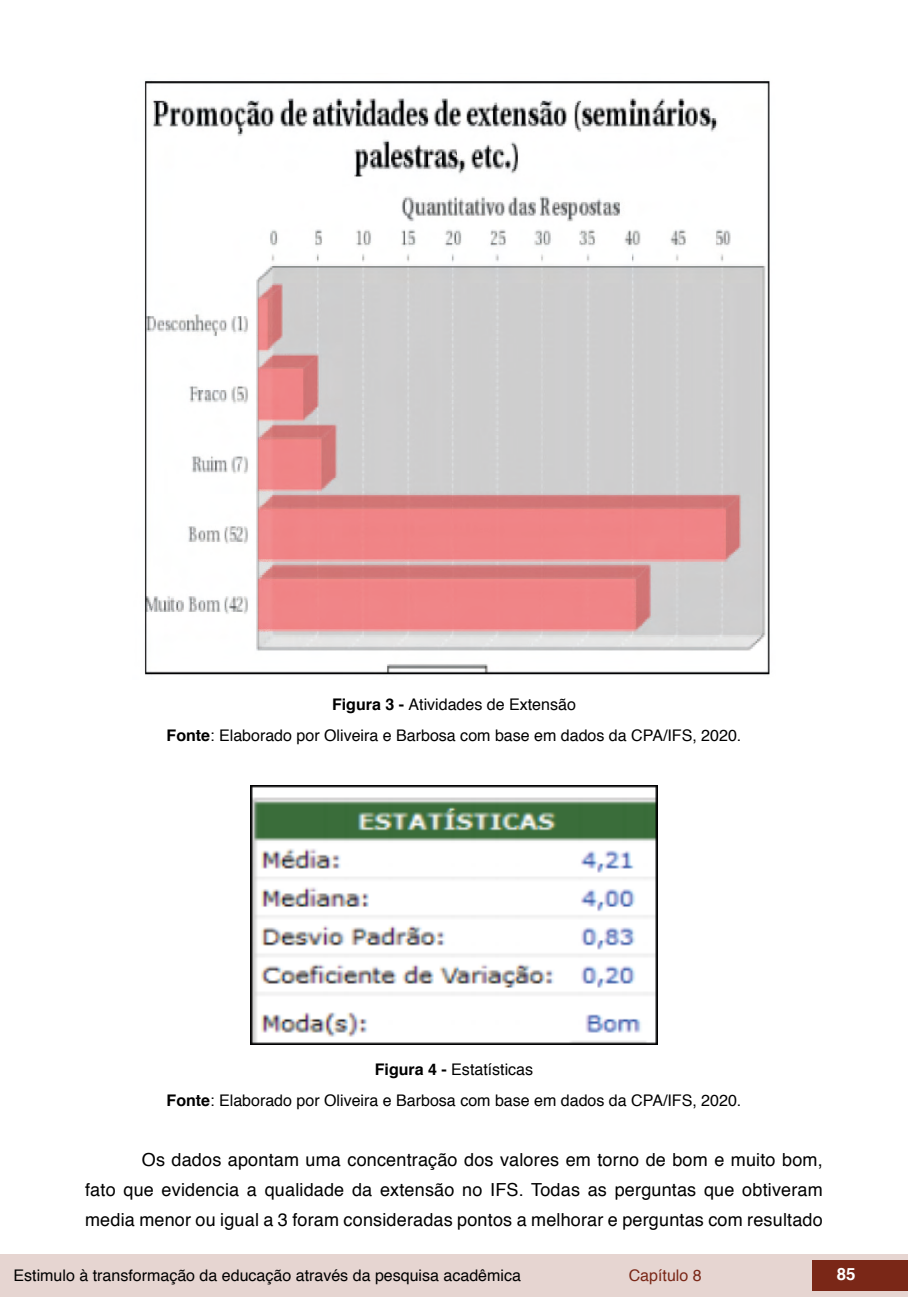
<style>
.page{position:relative;width:908px;height:1304px;background:#fff}
.page>*{position:absolute;margin:0;border:0;box-sizing:border-box;transform-origin:0 0}
.t1{font:18px/30px "Helvetica";letter-spacing:.01em;color:#000;text-align:justify}
.t2{font:700 16.8px "Helvetica";color:#fff}
.t3{font:16px/30.6px "Helvetica";color:#000;text-align:center}
.t4{font:16px "Helvetica";color:#7a2717}
.s1{font-weight:700}
</style>
<div class="page">
<div style="left:0;top:1254px;width:906px;height:43px;background:#e6d5d1"></div>
<div style="left:812px;top:1261px;width:95px;height:30px;background:#7a2717"></div>
<img style="left:144px;top:81px;width:626px;height:594px">
<img style="left:250px;top:786px;width:407px;height:259px">
<p class="t3" style="left:166px;top:690px;width:576px"><span class="s1">Figura 3 -</span> Atividades de Extensão<br><span class="s1">Fonte</span>: Elaborado por Oliveira e Barbosa com base em dados da CPA/IFS, 2020.</p>
<p class="t3" style="left:166px;top:1055px;width:576px"><span class="s1">Figura 4 -</span> Estatísticas<br><span class="s1">Fonte</span>: Elaborado por Oliveira e Barbosa com base em dados da CPA/IFS, 2020.</p>
<p class="t1" style="left:85px;top:1145px;width:738px;text-indent:57px">Os dados apontam uma concentração dos valores em torno de bom e muito bom, fato que evidencia a qualidade da extensão no IFS. Todas as perguntas que obtiveram media menor ou igual a 3 foram consideradas pontos a melhorar e perguntas com resultado</p>
<p class="t3" style="left:14px;top:1260px;width:508px">Estimulo à transformação da educação através da pesquisa acadêmica</p>
<p class="t4" style="left:628px;top:1263px;width:74px">Capítulo 8</p>
<p class="t2" style="left:836px;top:1261px;width:20px">85</p>
</div>
